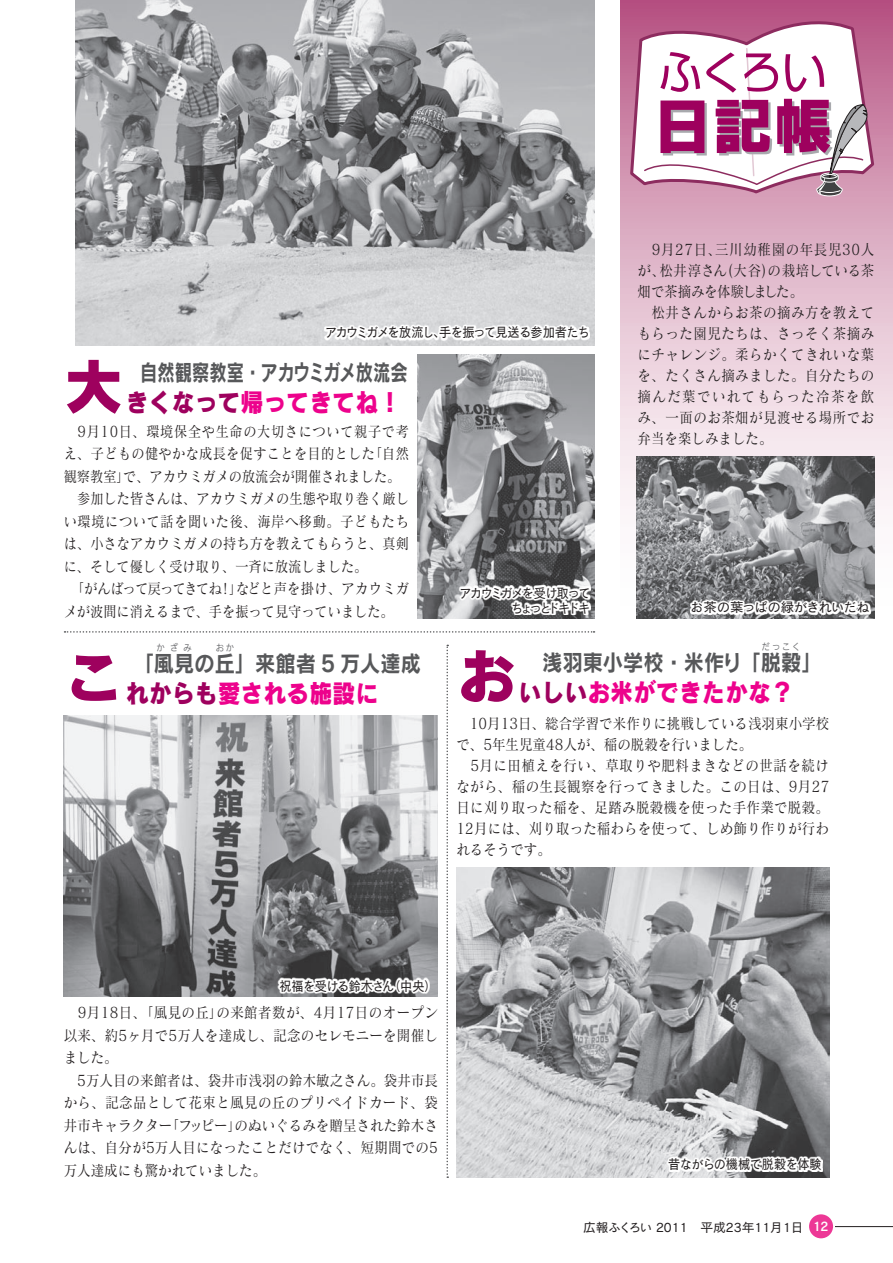
<style>
.page{position:relative;width:893px;height:1263px;background:#fff}
.page>*{position:absolute;margin:0;border:0;box-sizing:border-box;transform-origin:0 0}
.ノンブル項目_右{font:60.3px "Rodin Pro EB";color:#9e015e}
.タイトル大文字{font:60px "Rodin Pro EB";color:#9e015e}
.タイトル大文字-2{font:25.5px "Rodin Pro EB";color:#ed028c;scale:.9 1}
.タイトル大文字-3{font:22.5px "Rodin Pro B";color:#57585a;scale:.9 1}
.タイトル大文字-4{font:22.5px "Rodin Pro B";color:#57585a;scale:.77 1}
.本文_FOT-マティスPro{font:15px/21px "Matisse Pro M";letter-spacing:.01em;color:#231f20;scale:.9 1}
.本文_FOT-マティスPro-2{font:15px/22.5px "Matisse Pro M";letter-spacing:.01em;color:#231f20;scale:.88 1}
.本文_FOT-マティスPro-3{font:15px/21px "Matisse Pro M";letter-spacing:.045em;color:#231f20;scale:.9 1}
.本文_FOT-マティスPro-4{font:15px/22.5px "Matisse Pro M";letter-spacing:.05em;color:#231f20;text-align:right;scale:.88 1}
.本文_FOT-マティスPro-5{font:15px "Matisse Pro M";letter-spacing:.03em;color:#231f20;scale:.9 1}
.本文_FOT-マティスPro-6{font:15px/21px "Matisse Pro M";letter-spacing:-.03em;color:#231f20;scale:.9 1}
.本文_FOT-マティスPro-7{font:15px "Matisse Pro M";letter-spacing:.03em;color:#231f20;scale:.88 1}
.ノンブル項目_右-2{font:13.5px "Cezanne Pro M";letter-spacing:-.06em;color:#231f20;scale:.9 1}
.ノンブル項目_右-3{font:13.5px "Cezanne Pro M";letter-spacing:-.06em;color:#231f20}
.ノンブル項目_右-4{font:13.5px "Cezanne Pro M";letter-spacing:-.025em;color:#231f20;scale:.9 1}
.ノンブル項目_右-5{font:13.5px "Cezanne Pro M";letter-spacing:-.12em;color:#231f20;scale:.9 1}
.ノンブル項目_右-6{font:13.5px "Cezanne Pro M";letter-spacing:-.22em;color:#231f20;scale:.9 1}
.ノンブル項目_左{font:12.75px "Cezanne Pro M";color:#231f20}
.t1{font:12.75px "Cezanne Pro DB";color:#fff}
.タイトル大文字-5{font:9px "Rodin Pro B";color:#6a6b6e;scale:.9 1}
.タイトル大文字-6{font:9px "Rodin Pro DB";color:#6a6b6e;scale:.9 1}
.s1{color:#9e015e}
</style>
<div class="page">
<div style="left:621px;top:0;width:272px;height:632px;background:linear-gradient(to bottom,#bc618c,#fff)"></div>
<svg style="left:629px;top:8px;width:247px;height:187px"></svg>
<svg style="left:632px;top:8px;width:241px;height:188px"></svg>
<img style="left:75px;top:0;width:519px;height:346px">
<svg style="left:324px;top:324px;width:266px;height:16px"></svg>
<svg style="left:65px;top:631px;width:529px;height:2px"></svg>
<svg style="left:446px;top:645px;width:2px;height:533px"></svg>
<img style="left:64px;top:716px;width:374px;height:281px">
<svg style="left:277px;top:977px;width:153px;height:16px"></svg>
<img style="left:417px;top:354px;width:177px;height:265px">
<svg style="left:459px;top:584px;width:132px;height:31px"></svg>
<img style="left:636px;top:456px;width:238px;height:163px">
<svg style="left:690px;top:599px;width:181px;height:16px"></svg>
<img style="left:456px;top:867px;width:373px;height:311px">
<svg style="left:666px;top:1155px;width:157px;height:17px"></svg>
<svg style="left:835px;top:1227px;width:58px;height:1px"></svg>
<hr style="left:830px;top:1226px;width:63px;height:1px;background:#231f20">
<div style="left:807px;top:1212px;width:28px;height:28px;background:#fff"></div>
<div style="left:809px;top:1214px;width:24px;height:24px;background:#ed3896;border-radius:50%"></div>
<p class="ノンブル項目_右-2" style="left:325px;top:324px;width:296px">アカウミガメを放流し手を振って見送る参加者たち</p>
<p class="ノンブル項目_右-2" style="left:433px;top:324px;width:15px">、</p>
<p class="タイトル大文字" style="left:64px;top:345px;width:61px">大</p>
<p class="タイトル大文字-4" style="left:140px;top:358px;width:349px">自然観察教室・アカウミガメ放流会</p>
<p class="タイトル大文字-2" style="left:126px;top:385px;width:308px"><span class="s1">きくなって</span>帰ってきてね!</p>
<p class="本文_FOT-マティスPro-4" style="left:64px;top:419px;width:394px">　9月10日、環境保全や生命の大切さについて親子で考「自然</p>
<p class="本文_FOT-マティスPro-2" style="left:64px;top:442px;width:384px">え、子どもの健やかな成長を促すことを目的とした<br>観察教室で」、アカウミガメの放流会が開催されました。</p>
<p class="本文_FOT-マティスPro-2" style="left:64px;top:487px;width:394px;text-align:justify">　参加した皆さんは、アカウミガメの生態や取り巻く厳しい環境について話を聞いた後、海岸へ移動。子どもたちは、小さなアカウミガメの持ち方を教えてもらうと、真剣に、そして優しく受け取り、一斉に放流しました。</p>
<p class="本文_FOT-マティスPro-7" style="left:236px;top:579px;width:198px">などと声を掛け、アカウミガ</p>
<p class="本文_FOT-マティスPro-2" style="left:64px;top:577px;width:377px">　「がんばって戻ってきてね<br>メが波間に消えるまで、手を振って見守っていました。</p>
<p class="本文_FOT-マティスPro-2" style="left:219px;top:577px;width:28px">！」</p>
<p class="ノンブル項目_右-5" style="left:459px;top:584px;width:147px">アカウミガメを受け取って</p>
<p class="ノンブル項目_右-6" style="left:511px;top:599px;width:90px">ちょっとドキドキ</p>
<p class="ノンブル項目_右" style="left:652px;top:84px;width:182px">日記帳</p>
<p class="本文_FOT-マティスPro-3" style="left:715px;top:239px;width:178px">三川幼稚園の年長児30人</p>
<p class="本文_FOT-マティスPro-3" style="left:659px;top:239px;width:240px;text-indent:-22px">　9月27日、<br>松井淳さん(大谷)の栽培している茶</p>
<p class="本文_FOT-マティスPro-6" style="left:638px;top:260px;width:185px">が、<br>畑で茶摘みを体験しました。</p>
<p class="本文_FOT-マティスPro" style="left:638px;top:302px;width:264px;text-align:justify">　松井さんからお茶の摘み方を教えてもらった園児たちは、さっそく茶摘みにチャレンジ。柔らかくてきれいな葉を、たくさん摘みました。自分たちの摘んだ葉でいれてもらった冷茶を飲み、一面のお茶畑が見渡せる場所でお弁当を楽しみました。</p>
<p class="ノンブル項目_右-3" style="left:690px;top:599px;width:181px">お茶の葉っぱの緑がきれいだね</p>
<p class="タイトル大文字" style="left:64px;top:636px;width:61px">こ</p>
<p class="タイトル大文字-5" style="left:157px;top:642px;width:41px">かざみ</p>
<p class="タイトル大文字-5" style="left:216px;top:642px;width:22px">おか</p>
<p class="タイトル大文字-3" style="left:134px;top:648px;width:321px">「風見の丘」来館者 5 万人達成</p>
<p class="タイトル大文字-2" style="left:126px;top:675px;width:282px"><span class="s1">れからも</span>愛される施設に</p>
<p class="タイトル大文字-6" style="left:762px;top:641px;width:44px">だっこく</p>
<p class="タイトル大文字-2" style="left:518px;top:674px;width:308px"><span class="s1">いしい</span>お米ができたかな?</p>
<p class="タイトル大文字" style="left:456px;top:635px;width:61px">お</p>
<p class="タイトル大文字-3" style="left:542px;top:647px;width:312px">浅羽東小学校・米作り「脱穀「</p>
<p class="本文_FOT-マティスPro" style="left:456px;top:712px;width:416px">　10月13日、総合学習で米作りに挑戦している浅羽東小学校で、5年生児童48人が、稲の脱穀を行いました。</p>
<p class="本文_FOT-マティスPro" style="left:456px;top:754px;width:416px;text-align:justify">　5月に田植えを行い、草取りや肥料まきなどの世話を続けながら、稲の生長観察を行ってきました。この日は、 月9 27日に刈り取った稲を、足踏み脱穀機を使った手作業で脱穀。12月には、刈り取った稲わらを使って、しめ飾り作りが行われるそうです。</p>
<p class="ノンブル項目_右-2" style="left:388px;top:977px;width:55px">（中央(</p>
<p class="ノンブル項目_右-2" style="left:279px;top:977px;width:129px">祝福を受ける鈴木さん</p>
<p class="本文_FOT-マティスPro-5" style="left:216px;top:1003px;width:248px">の来館者数が、4月17日のオープン</p>
<p class="本文_FOT-マティスPro" style="left:64px;top:1001px;width:417px;line-height:22.5px">　9月18日、「風見の丘」<br>以来、約5ヶ月で5万人を達成し、記念のセレモニーを開催しました。</p>
<p class="本文_FOT-マティスPro" style="left:64px;top:1069px;width:417px;line-height:22.5px;text-align:right">　5万人目の来館者は、袋井市浅羽の鈴木敏之さん。袋井市長から、記念品として花束と風見の丘のプリペイドカード、袋のぬいぐるみを贈呈された鈴木さ</p>
<p class="本文_FOT-マティスPro" style="left:64px;top:1114px;width:417px;line-height:22.5px">井市キャラクター<br>んは、自分が5万人目になったことだけでなく、短期間での5万人達成にも驚かれていました。</p>
<p class="本文_FOT-マティスPro" style="left:165px;top:1114px;width:86px">「フッピー」</p>
<p class="ノンブル項目_右-4" style="left:668px;top:1155px;width:172px">昔ながらの機械で脱穀を体験</p>
<p class="ノンブル項目_左" style="left:583px;top:1219px;width:222px">広報ふくろい 2011　平成23年11月1日</p>
<p class="t1" style="left:813px;top:1218px;width:17px">12</p>
</div>
